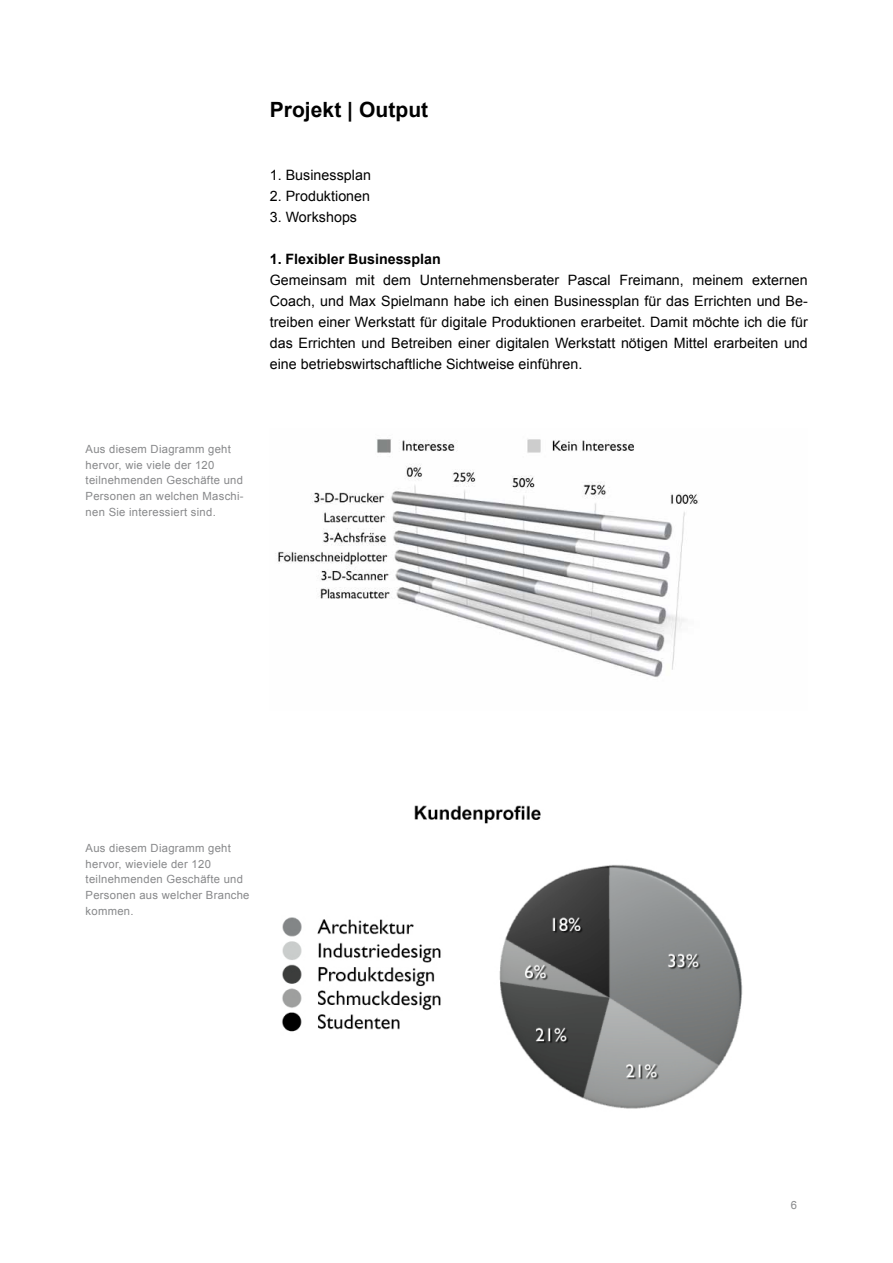
<style>
.page{position:relative;width:893px;height:1263px;background:#fff}
.page>*{position:absolute;margin:0;border:0;box-sizing:border-box;transform-origin:0 0}
.t1{font:700 21px "Arial";letter-spacing:.005em;color:#000}
.t2{font:14.25px/21px "Arial";letter-spacing:.005em;color:#000;text-align:justify}
.t3{font:700 14.25px "Arial";color:#000}
.t4{font:11.25px/15.8px "Arial";letter-spacing:.025em;color:#87888a}
</style>
<div class="page">
<img style="left:275px;top:439px;width:424px;height:238px">
<img style="left:282px;top:805px;width:461px;height:304px">
<h1 class="t1" style="left:270px;top:96px;width:160px">Projekt | Output</h1>
<p class="t2" style="left:270px;top:165px;width:103px">1. Businessplan</p>
<p class="t2" style="left:270px;top:186px;width:102px">2. Produktionen</p>
<p class="t2" style="left:270px;top:207px;width:89px">3. Workshops</p>
<p class="t3" style="left:270px;top:249px;width:173px">1. Flexibler Businessplan</p>
<p class="t2" style="left:270px;top:270px;width:540px">Gemeinsam mit dem Unternehmensberater Pascal Freimann, meinem externen Coach, und Max Spielmann habe ich einen Businessplan für das Errichten und Be&shy;treiben einer Werkstatt für digitale Produktionen erarbeitet. Damit möchte ich die für das Errichten und Betreiben einer digitalen Werkstatt nötigen Mittel erarbeiten und eine betriebswirtschaftliche Sichtweise einführen.</p>
<p class="t4" style="left:86px;top:441px;width:159px">Aus diesem Diagramm geht hervor, wie viele der 120 teilnehmenden Geschäfte und<br>Personen an welchen Maschi&shy;nen Sie interessiert sind.</p>
<p class="t4" style="left:86px;top:840px;width:165px">Aus diesem Diagramm geht hervor, wieviele der 120 teilnehmenden Geschäfte und<br>Personen aus welcher Branche kommen.</p>
<p class="t4" style="left:791px;top:1197px;width:8px">6</p>
</div>
